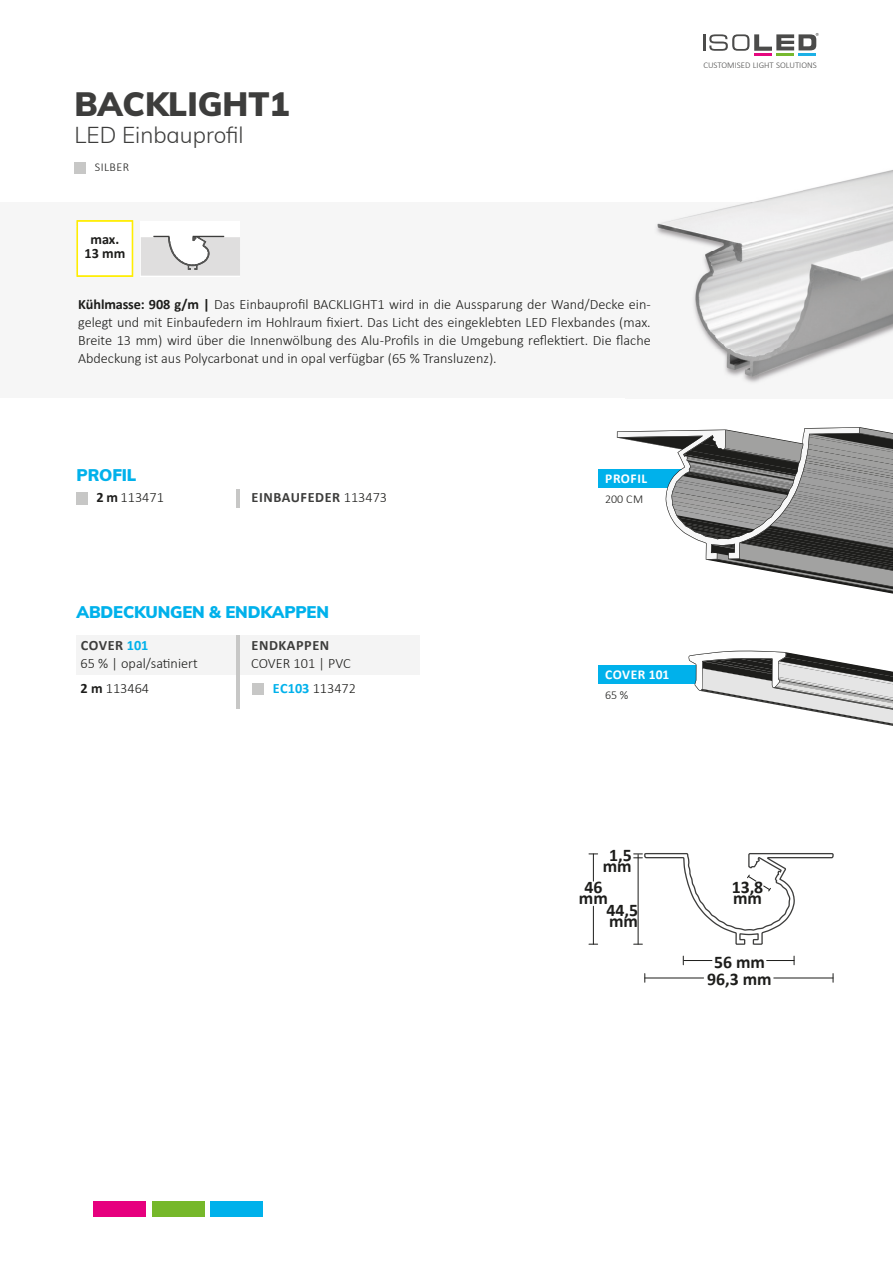
<style>
.page{position:relative;width:893px;height:1263px;background:#fff}
.page>*{position:absolute;margin:0;border:0;box-sizing:border-box;transform-origin:0 0}
.t1{font:900 33px "Muli";color:#3d3d3c}
.t2{font:300 22.5px "Muli";color:#3d3d3c}
.t3{font:700 17.85px "Calibri";color:#1d1d1b}
.t4{font:900 16.5px "Muli";letter-spacing:-.01em;color:#00b1eb}
.t5{font:300 14.25px/18px "Calibri";color:#1d1d1b}
.t6{font:700 14.25px "Calibri";letter-spacing:.04em;color:#3d3d3c}
.t7{font:700 14.25px/13.5px "Calibri";color:#1d1d1b;text-align:center}
.t8{font:700 13.5px "Calibri";letter-spacing:.04em;color:#fff}
.t9{font:300 12px "Calibri";letter-spacing:.04em;color:#1d1d1b}
.t10{font:300 8.85px "Calibri";color:#4b4b4a}
.s1{font-weight:700}
.s2{font-weight:300;color:#1d1d1b}
.s3{font-weight:700;color:#3d3d3c}
.s4{font-weight:700;color:#00b1eb}
</style>
<div class="page">
<div style="left:1px;top:202px;width:892px;height:196px;background:#f6f6f6"></div>
<img style="left:656px;top:170px;width:237px;height:213px">
<svg style="left:703px;top:33px;width:116px;height:23px"></svg>
<div style="left:94px;top:1201px;width:52px;height:15px;background:#e6007e"></div>
<div style="left:210px;top:1201px;width:53px;height:15px;background:#00b1eb"></div>
<div style="left:152px;top:1201px;width:52px;height:15px;background:#76b82a"></div>
<div style="left:598px;top:469px;width:151px;height:19px;background:#00b1eb"></div>
<div style="left:598px;top:666px;width:151px;height:18px;background:#00b1eb"></div>
<img style="left:77px;top:220px;width:56px;height:57px">
<img style="left:76px;top:226px;width:58px;height:44px">
<img style="left:77px;top:226px;width:56px;height:44px">
<div style="left:75px;top:162px;width:11px;height:12px;background:#c7c7c6"></div>
<svg style="left:617px;top:427px;width:276px;height:167px"></svg>
<svg style="left:688px;top:651px;width:205px;height:75px"></svg>
<div style="left:77px;top:635px;width:343px;height:40px;background:#f4f4f4"></div>
<hr style="left:236px;top:635px;width:3px;height:73px;background:#c7c7c6">
<hr style="left:236px;top:489px;width:3px;height:18px;background:#c7c7c6">
<div style="left:252px;top:683px;width:12px;height:12px;background:#c7c7c6"></div>
<div style="left:77px;top:492px;width:11px;height:13px;background:#c7c7c6"></div>
<hr style="left:593px;top:906px;width:1px;height:38px;background:#1d1d1b">
<svg style="left:589px;top:853px;width:9px;height:28px"></svg>
<svg style="left:634px;top:853px;width:200px;height:129px"></svg>
<div style="left:141px;top:221px;width:99px;height:55px;background:#fff"></div>
<svg style="left:141px;top:236px;width:99px;height:40px"></svg>
<h1 class="t1" style="left:74px;top:80px;width:216px">BACKLIGHT1</h1>
<h2 class="t2" style="left:74px;top:119px;width:171px">LED Einbauprofil</h2>
<p class="t9" style="left:95px;top:160px;width:36px">SILBER</p>
<p class="t7" style="left:84px;top:232px;width:42px">max.<br>13 mm</p>
<p class="t5" style="left:78px;top:295px;width:574px;text-align:justify"><span class="s1">Kühlmasse: 908 g/m |</span> Das Einbauprofil BACKLIGHT1 wird in die Aussparung der Wand/Decke ein&shy;gelegt und mit Einbaufedern im Hohlraum fixiert. Das Licht des eingeklebten LED Flexbandes (max.<br>Breite 13 mm) wird über die Innenwölbung des Alu-Profils in die Umgebung reflektiert. Die flache Abdeckung ist aus Polycarbonat und in opal verfügbar (65 % Transluzenz).</p>
<p class="t4" style="left:77px;top:463px;width:61px">PROFIL</p>
<p class="t5" style="left:97px;top:488px;width:69px"><span class="s1">2 m</span> 113471</p>
<p class="t6" style="left:252px;top:487px;width:137px">EINBAUFEDER <span class="s2">113473</span></p>
<p class="t8" style="left:605px;top:469px;width:43px">PROFIL</p>
<p class="t9" style="left:605px;top:491px;width:40px">200 CM</p>
<p class="t10" style="left:703px;top:60px;width:115px">CUSTOMISED LIGHT SOLUTIONS</p>
<p class="t4" style="left:77px;top:600px;width:254px">ABDECKUNGEN &amp; ENDKAPPEN</p>
<p class="t5" style="left:81px;top:636px;width:119px"><span class="s3">COVER</span> <span class="s4">101<br></span>65 % | opal/satiniert</p>
<p class="t5" style="left:81px;top:679px;width:70px"><span class="s1">2 m</span> 113464</p>
<p class="t6" style="left:252px;top:635px;width:79px">ENDKAPPEN</p>
<p class="t5" style="left:273px;top:651px;width:85px;line-height:25px;text-indent:-21px">COVER 101 | PVC<br><span class="s4">EC103</span> 113472</p>
<p class="t8" style="left:605px;top:665px;width:66px">COVER 101</p>
<p class="t9" style="left:605px;top:688px;width:25px">65 %</p>
<p class="t3" style="left:609px;top:842px;width:24px">1,5</p>
<p class="t3" style="left:603px;top:853px;width:30px">mm</p>
<p class="t3" style="left:606px;top:897px;width:33px">44,5</p>
<p class="t3" style="left:609px;top:908px;width:30px">mm</p>
<p class="t3" style="left:584px;top:875px;width:20px">46</p>
<p class="t3" style="left:579px;top:886px;width:30px">mm</p>
<p class="t3" style="left:732px;top:874px;width:33px">13,8</p>
<p class="t3" style="left:733px;top:885px;width:30px">mm</p>
<p class="t3" style="left:714px;top:949px;width:53px">56 mm</p>
<p class="t3" style="left:707px;top:967px;width:66px">96,3 mm</p>
</div>
